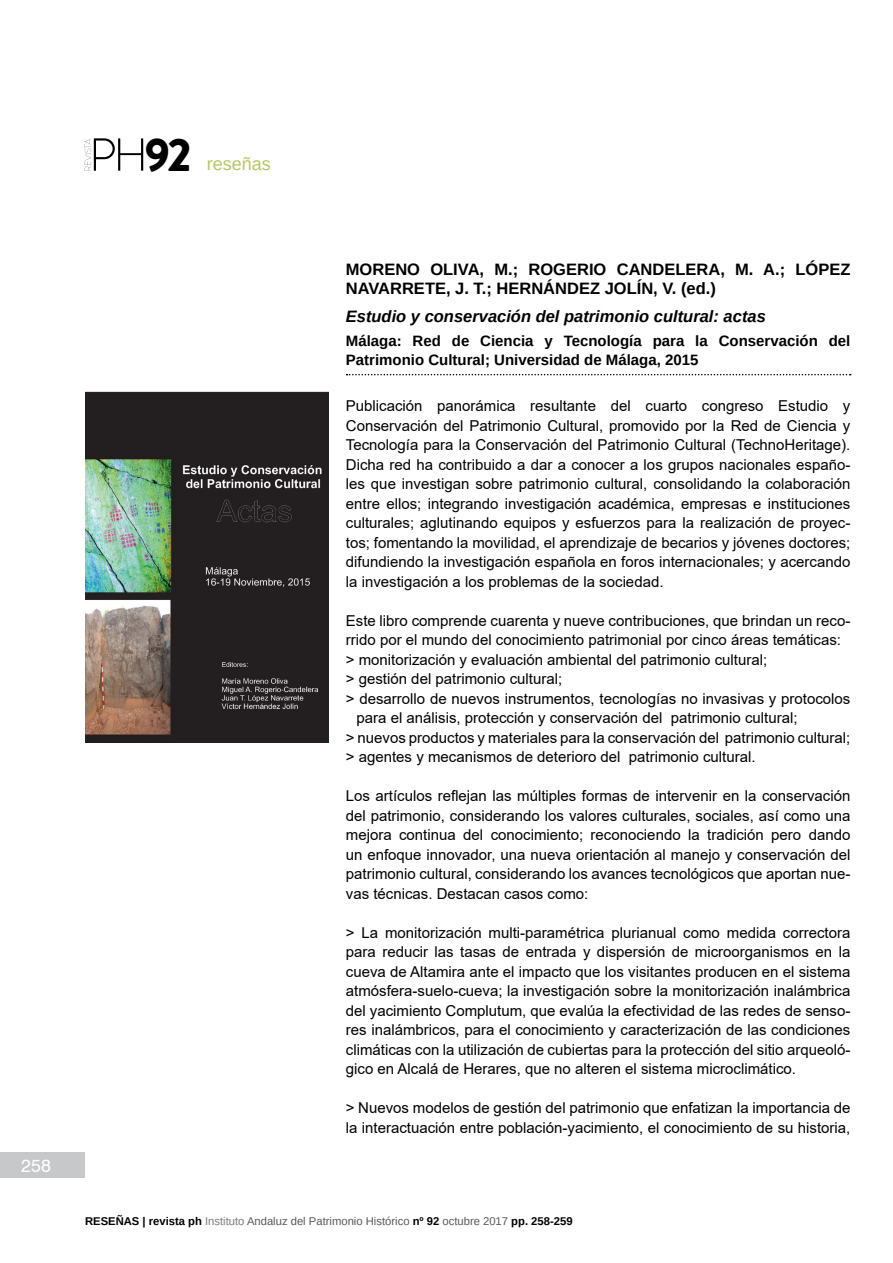
<style>
.page{position:relative;width:893px;height:1263px;background:#fff}
.page>*{position:absolute;margin:0;border:0;box-sizing:border-box;transform-origin:0 0}
.t1{font:900 46.95px "Brandon Grotesque";color:#000}
.t2{font:18px "Arimo";color:#b4c85e}
.t3{font:18px "Swiss 721 BT";color:#fff}
.t4{font:700 16.5px/19.5px "Arimo";color:#000}
.t5{font:italic 700 16.5px "Arimo";color:#000}
.t6{font:15px/19.5px "Arial";color:#000;text-align:justify}
.t7{font:700 15px/19.5px "Arimo";color:#000}
.t8{font:11.25px "Arimo";color:#58595b}
.s1{font-weight:700;color:#000}
.s2{color:#797a7d}
</style>
<div class="page">
<div style="left:0;top:1152px;width:85px;height:26px;background:#c7c8ca"></div>
<svg style="left:85px;top:138px;width:58px;height:33px"></svg>
<svg style="left:347px;top:374px;width:504px;height:1px"></svg>
<img style="left:85px;top:392px;width:244px;height:351px">
<p class="t3" style="left:21px;top:1154px;width:31px">258</p>
<h1 class="t1" style="left:145px;top:121px;width:48px">92</h1>
<p class="t2" style="left:207px;top:153px;width:66px">reseñas</p>
<p class="t4" style="left:346px;top:259px;width:506px">MORENO OLIVA, M.; ROGERIO CANDELERA, M. A.; LÓPEZ<br>NAVARRETE, J. T.; HERNÁNDEZ JOLÍN, V. (ed.)</p>
<p class="t5" style="left:346px;top:305px;width:421px">Estudio y conservación del patrimonio cultural: actas</p>
<p class="t7" style="left:346px;top:331px;width:506px">Málaga: Red de Ciencia y Tecnología para la Conservación del<br>Patrimonio Cultural; Universidad de Málaga, 2015</p>
<p class="t6" style="left:346px;top:396px;width:506px">Publicación panorámica resultante del cuarto congreso Estudio y Conservación del Patrimonio Cultural, promovido por la Red de Ciencia y Tecnología para la Conservación del Patrimonio Cultural (TechnoHeritage).<br>Dicha red ha contribuido a dar a conocer a los grupos nacionales españo&shy;les que investigan sobre patrimonio cultural, consolidando la colaboración entre ellos; integrando investigación académica, empresas e instituciones culturales; aglutinando equipos y esfuerzos para la realización de proyec&shy;tos; fomentando la movilidad, el aprendizaje de becarios y jóvenes doctores; difundiendo la investigación española en foros internacionales; y acercando la investigación a los problemas de la sociedad.</p>
<p class="t6" style="left:346px;top:611px;width:506px">Este libro comprende cuarenta y nueve contribuciones, que brindan un reco-</p>
<p class="t6" style="left:346px;top:630px;width:497px">rrido por el mundo del conocimiento patrimonial por cinco áreas temáticas:</p>
<p class="t6" style="left:346px;top:650px;width:423px">&gt; monitorización y evaluación ambiental del patrimonio cultural;</p>
<p class="t6" style="left:346px;top:669px;width:218px">&gt; gestión del patrimonio cultural;</p>
<p class="t6" style="left:346px;top:689px;width:506px">&gt; desarrollo de nuevos instrumentos, tecnologías no invasivas y protocolos</p>
<p class="t6" style="left:356px;top:708px;width:442px">para el análisis, protección y conservación del patrimonio cultural;</p>
<p class="t6" style="left:346px;top:728px;width:506px">&gt; nuevos productos y materiales para la conservación del patrimonio cultural;</p>
<p class="t6" style="left:346px;top:747px;width:411px">&gt; agentes y mecanismos de deterioro del patrimonio cultural.</p>
<p class="t6" style="left:346px;top:786px;width:506px">Los artículos reflejan las múltiples formas de intervenir en la conservación del patrimonio, considerando los valores culturales, sociales, así como una mejora continua del conocimiento; reconociendo la tradición pero dando un enfoque innovador, una nueva orientación al manejo y conservación del patrimonio cultural, considerando los avances tecnológicos que aportan nue&shy;vas técnicas. Destacan casos como:</p>
<p class="t6" style="left:346px;top:923px;width:506px">&gt; La monitorización multi-paramétrica plurianual como medida correctora para reducir las tasas de entrada y dispersión de microorganismos en la cueva de Altamira ante el impacto que los visitantes producen en el sistema atmósfera-suelo-cueva; la investigación sobre la monitorización inalámbrica del yacimiento Complutum, que evalúa la efectividad de las redes de senso&shy;res inalámbricos, para el conocimiento y caracterización de las condiciones climáticas con la utilización de cubiertas para la protección del sitio arqueoló&shy;gico en Alcalá de Herares, que no alteren el sistema microclimático.</p>
<p class="t6" style="left:346px;top:1098px;width:506px">&gt; Nuevos modelos de gestión del patrimonio que enfatizan Ia importancia de la interactuación entre población-yacimiento, el conocimiento de su historia,</p>
<p class="t8" style="left:85px;top:1213px;width:489px"><span class="s1">RESEÑAS | revista ph</span> <span class="s2">Instituto</span> Andaluz del Patrimonio Histórico <span class="s1">nº 92</span> octubre 2017 <span class="s1">pp. 258-259</span></p>
</div>
